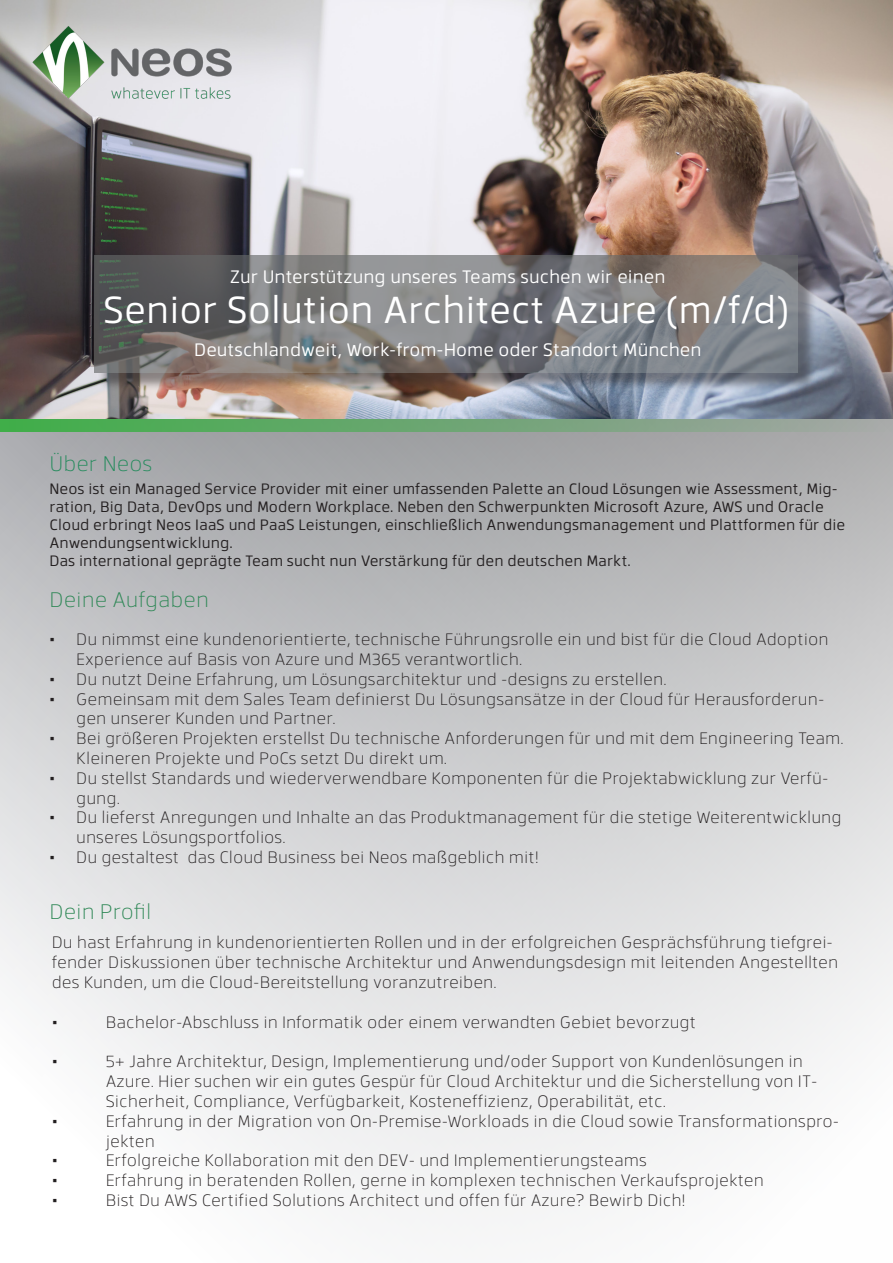
<style>
.page{position:relative;width:893px;height:1263px;background:#fff}
.page>*{position:absolute;margin:0;border:0;box-sizing:border-box;transform-origin:0 0}
.t1{font:37.5px "Facto";color:#fff}
.t2{font:300 21px "Facto";color:#2d8755}
.t3{font:300 21px "Facto";color:#258b5d}
.t4{font:18px "Facto";color:#fff}
.Textabsatz_ohne_Liga{font:300 16.5px/19.8px "Facto";color:#231f20}
.About_Spalte{font:15px/18px "Facto";color:#231f20}
</style>
<div class="page">
<div style="left:0;top:418px;width:893px;height:845px;background:linear-gradient(to bottom,#a9aaac,#fff)"></div>
<svg style="left:0;top:418px;width:893px;height:14px;background:#72a678"></svg>
<img style="left:0;top:0;width:893px;height:418px">
<div style="left:97px;top:257px;width:720px;height:135px;background:#231f20;opacity:.75"></div>
<svg style="left:95px;top:255px;width:703px;height:118px;background:#78787a"></svg>
<img style="left:29px;top:25px;width:206px;height:76px">
<p class="t4" style="left:230px;top:263px;width:437px">Zur Unterstützung unseres Teams suchen wir einen</p>
<p class="t1" style="left:103px;top:283px;width:688px">Senior Solution Architect Azure (m/f/d)</p>
<p class="t3" style="left:50px;top:449px;width:105px">Über Neos</p>
<p class="t4" style="left:194px;top:336px;width:509px">Deutschlandweit, Work-from-Home oder Standort München</p>
<p class="About_Spalte" style="left:50px;top:479px;width:797px">Neos ist ein Managed Service Provider mit einer umfassenden Palette an Cloud Lösungen wie Assessment, Mig&shy;ration, Big Data, DevOps und Modern Workplace. Neben den Schwerpunkten Microsoft Azure, AWS und Oracle Cloud erbringt Neos IaaS und PaaS Leistungen, einschließlich Anwendungsmanagement und Plattformen für die Anwendungsentwicklung.</p>
<p class="About_Spalte" style="left:50px;top:551px;width:583px">Das international geprägte Team sucht nun Verstärkung für den deutschen Markt.</p>
<p class="t2" style="left:50px;top:584px;width:161px">Deine Aufgaben</p>
<p class="Textabsatz_ohne_Liga" style="left:76px;top:629px;width:754px;text-indent:-27px">• Du nimmst eine kundenorientierte, technische Führungsrolle ein und bist für die Cloud Adoption<br>Experience auf Basis von Azure und M365 verantwortlich.</p>
<p class="Textabsatz_ohne_Liga" style="left:49px;top:668px;width:619px">• Du nutzt Deine Erfahrung, um Lösungsarchitektur und -designs zu erstellen.</p>
<p class="Textabsatz_ohne_Liga" style="left:76px;top:688px;width:750px;text-indent:-27px">• Gemeinsam mit dem Sales Team definierst Du Lösungsansätze in der Cloud für Herausforderun&shy;gen unserer Kunden und Partner.</p>
<p class="Textabsatz_ohne_Liga" style="left:76px;top:728px;width:769px;text-indent:-27px">• Bei größeren Projekten erstellst Du technische Anforderungen für und mit dem Engineering Team.<br>Kleineren Projekte und PoCs setzt Du direkt um.</p>
<p class="Textabsatz_ohne_Liga" style="left:76px;top:767px;width:754px;text-indent:-27px">• Du stellst Standards und wiederverwendbare Komponenten für die Projektabwicklung zur Verfü&shy;gung.</p>
<p class="Textabsatz_ohne_Liga" style="left:76px;top:807px;width:767px;text-indent:-27px">• Du lieferst Anregungen und Inhalte an das Produktmanagement für die stetige Weiterentwicklung unseres Lösungsportfolios.</p>
<p class="Textabsatz_ohne_Liga" style="left:49px;top:846px;width:491px">• Du gestaltest das Cloud Business bei Neos maßgeblich mit!</p>
<p class="t2" style="left:50px;top:897px;width:103px">Dein Profil</p>
<p class="Textabsatz_ohne_Liga" style="left:52px;top:932px;width:788px">Du hast Erfahrung in kundenorientierten Rollen und in der erfolgreichen Gesprächsführung tiefgrei&shy;fender Diskussionen über technische Architektur und Anwendungsdesign mit leitenden Angestellten des Kunden, um die Cloud-Bereitstellung voranzutreiben.</p>
<p class="Textabsatz_ohne_Liga" style="left:52px;top:1011px;width:8px">•</p>
<p class="Textabsatz_ohne_Liga" style="left:106px;top:1011px;width:592px">Bachelor-Abschluss in Informatik oder einem verwandten Gebiet bevorzugt</p>
<p class="Textabsatz_ohne_Liga" style="left:52px;top:1051px;width:8px">•</p>
<p class="Textabsatz_ohne_Liga" style="left:106px;top:1051px;width:713px">5+ Jahre Architektur, Design, Implementierung und/oder Support von Kundenlösungen in<br>Azure. Hier suchen wir ein gutes Gespür für Cloud Architektur und die Sicherstellung von IT-<br>Sicherheit, Compliance, Verfügbarkeit, Kosteneffizienz, Operabilität, etc.</p>
<p class="Textabsatz_ohne_Liga" style="left:52px;top:1110px;width:8px">•</p>
<p class="Textabsatz_ohne_Liga" style="left:106px;top:1110px;width:735px">Erfahrung in der Migration von On-Premise-Workloads in die Cloud sowie Transformationspro&shy;jekten</p>
<p class="Textabsatz_ohne_Liga" style="left:52px;top:1150px;width:8px">•</p>
<p class="Textabsatz_ohne_Liga" style="left:106px;top:1150px;width:543px">Erfolgreiche Kollaboration mit den DEV- und Implementierungsteams</p>
<p class="Textabsatz_ohne_Liga" style="left:52px;top:1169px;width:8px">•</p>
<p class="Textabsatz_ohne_Liga" style="left:106px;top:1169px;width:660px">Erfahrung in beratenden Rollen, gerne in komplexen technischen Verkaufsprojekten</p>
<p class="Textabsatz_ohne_Liga" style="left:52px;top:1189px;width:8px">•</p>
<p class="Textabsatz_ohne_Liga" style="left:106px;top:1189px;width:582px">Bist Du AWS Certified Solutions Architect und offen für Azure? Bewirb Dich!</p>
</div>
